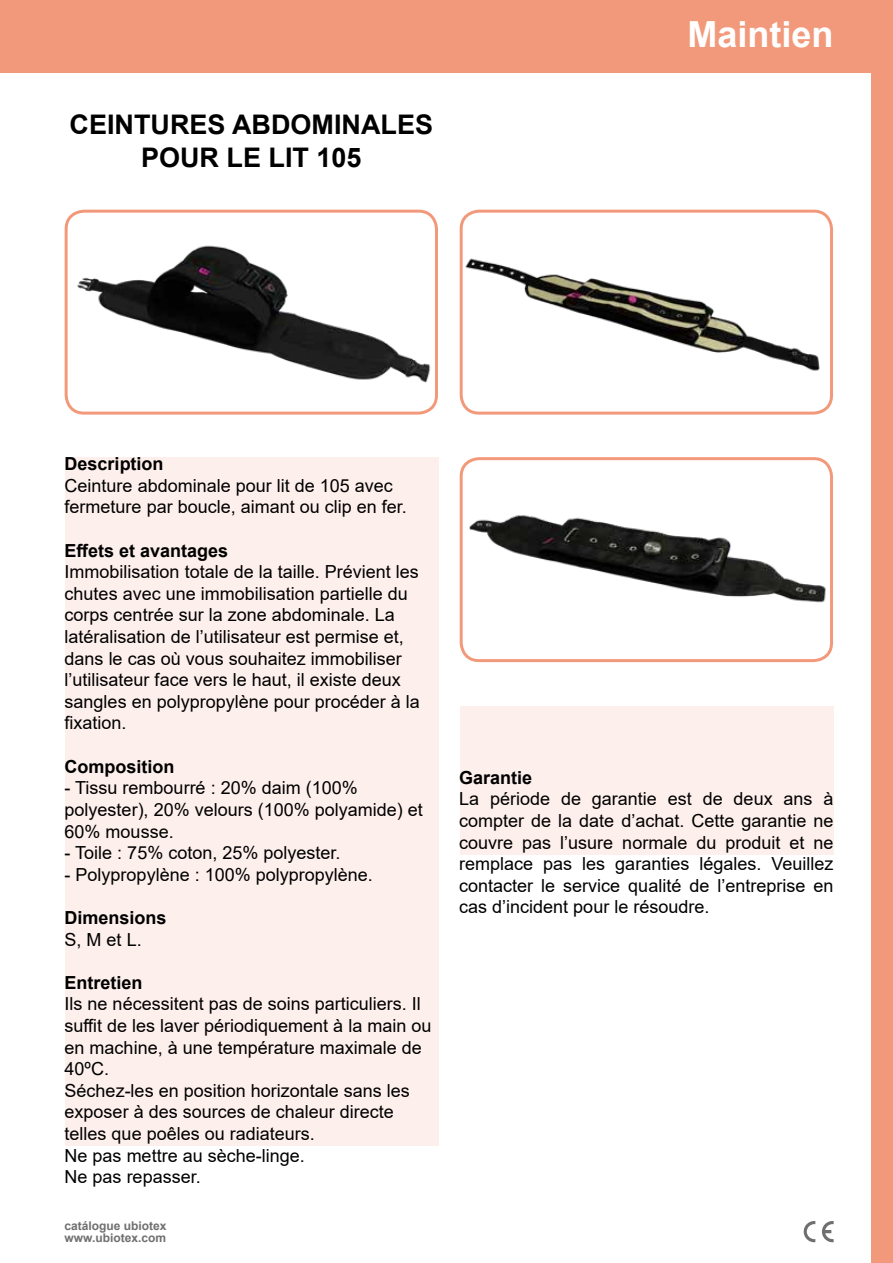
<style>
.page{position:relative;width:893px;height:1263px;background:#fff}
.page>*{position:absolute;margin:0;border:0;box-sizing:border-box;transform-origin:0 0}
.t1{font:700 36px "Arial";color:#fff}
.t2{font:700 27px/32.4px "Arial";color:#000;text-align:center}
.t3{font:18px/21.6px "Arial";color:#000}
.t4{font:700 18px "Arial";color:#000}
.t5{font:700 12px/12px "Arial";color:#706f6f}
</style>
<div class="page">
<div style="left:65px;top:457px;width:373px;height:689px;background:#fdefeb"></div>
<div style="left:460px;top:706px;width:373px;height:149px;background:#fdefeb"></div>
<div style="left:872px;top:0;width:21px;height:1263px;background:#f3997b"></div>
<div style="left:0;top:0;width:893px;height:72px;background:#f3997b"></div>
<svg style="left:804px;top:1221px;width:11px;height:21px"></svg>
<svg style="left:822px;top:1221px;width:12px;height:21px"></svg>
<div style="left:65px;top:210px;width:373px;height:205px;border:3px solid #f3997b;border-radius:18px"></div>
<div style="left:460px;top:210px;width:373px;height:205px;border:3px solid #f3997b;border-radius:18px"></div>
<div style="left:460px;top:457px;width:373px;height:205px;border:3px solid #f3997b;border-radius:18px"></div>
<img style="left:64px;top:238px;width:374px;height:148px">
<img style="left:460px;top:253px;width:373px;height:124px">
<img style="left:460px;top:510px;width:373px;height:97px">
<h2 class="t2" style="left:70px;top:109px;width:365px">CEINTURES ABDOMINALES<br>POUR LE LIT 105</h2>
<h1 class="t1" style="left:687px;top:9px;width:148px">Maintien</h1>
<p class="t4" style="left:65px;top:451px;width:101px">Description</p>
<p class="t3" style="left:65px;top:475px;width:344px">Ceinture abdominale pour lit de 105 avec fermeture par boucle, aimant ou clip en fer.</p>
<p class="t4" style="left:65px;top:538px;width:165px">Effets et avantages</p>
<p class="t3" style="left:65px;top:561px;width:357px">Immobilisation totale de la taille. Prévient les chutes avec une immobilisation partielle du corps centrée sur la zone abdominale. La latéralisation de l’utilisateur est permise et, dans le cas où vous souhaitez immobiliser l’utilisateur face vers le haut, il existe deux sangles en polypropylène pour procéder à la fixation.</p>
<p class="t4" style="left:65px;top:754px;width:111px">Composition</p>
<p class="t3" style="left:65px;top:777px;width:360px">- Tissu rembourré : 20% daim (100% polyester), 20% velours (100% polyamide) et<br>60% mousse.</p>
<p class="t3" style="left:65px;top:842px;width:277px">- Toile : 75% coton, 25% polyester.</p>
<p class="t3" style="left:65px;top:863px;width:310px">- Polypropylène : 100% polypropylène.</p>
<p class="t4" style="left:65px;top:905px;width:104px">Dimensions</p>
<p class="t3" style="left:65px;top:928px;width:79px">S, M et L.</p>
<p class="t4" style="left:65px;top:970px;width:80px">Entretien</p>
<p class="t3" style="left:65px;top:993px;width:368px">Ils ne nécessitent pas de soins particuliers. Il suffit de les laver périodiquement à la main ou en machine, à une température maximale de 40ºC.<br>Séchez-les en position horizontale sans les exposer à des sources de chaleur directe telles que poêles ou radiateurs.<br>Ne pas mettre au sèche-linge.<br>Ne pas repasser.</p>
<p class="t5" style="left:64px;top:1219px;width:104px">catálogue ubiotex www.ubiotex.com</p>
<p class="t4" style="left:459px;top:765px;width:75px">Garantie</p>
<p class="t3" style="left:459px;top:788px;width:376px;text-align:justify">La période de garantie est de deux ans à compter de la date d’achat. Cette garantie ne couvre pas l’usure normale du produit et ne remplace pas les garanties légales. Veuillez contacter le service qualité de l’entreprise en cas d’incident pour le résoudre.</p>
</div>
